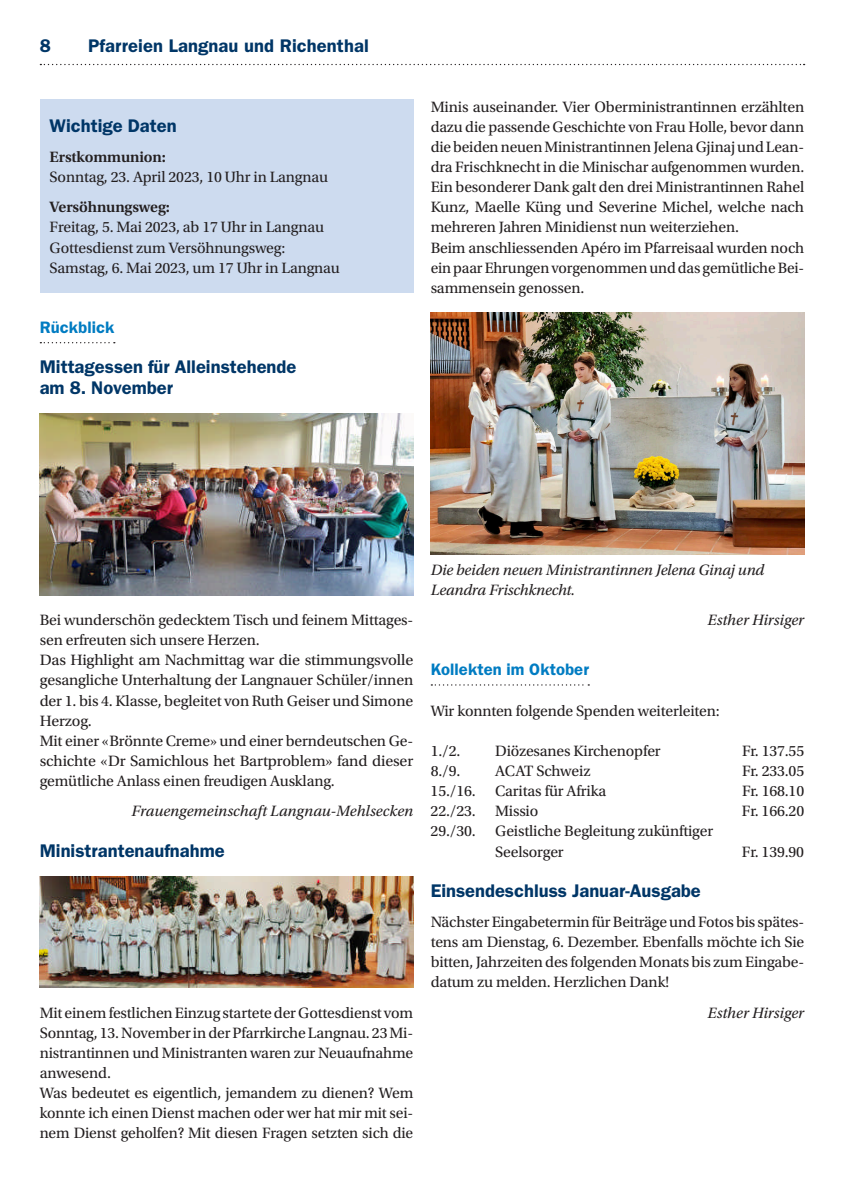
<style>
.page{position:relative;width:844px;height:1191px;background:#fff}
.page>*{position:absolute;margin:0;border:0;box-sizing:border-box;transform-origin:0 0}
.t1{font:600 18.38px/20.1px "ITC Franklin Gothic Std";color:#003667}
.t2{font:600 16.62px "ITC Franklin Gothic Std";letter-spacing:.005em;color:#007cc2}
.t3{font:15.75px/20.1px "Utopia Std";letter-spacing:-.01em;color:#231f20}
.t4{font:italic 15.75px/20.1px "Utopia Std";letter-spacing:-.005em;color:#231f20}
.t5{font:600 15.75px "Utopia Std";letter-spacing:-.01em;color:#231f20}
</style>
<div class="page">
<svg style="left:40px;top:64px;width:764px;height:1px"></svg>
<svg style="left:431px;top:684px;width:158px;height:1px"></svg>
<svg style="left:40px;top:342px;width:75px;height:1px"></svg>
<div style="left:40px;top:99px;width:373px;height:194px;background:#cddbef"></div>
<img style="left:40px;top:876px;width:373px;height:111px">
<img style="left:430px;top:313px;width:374px;height:241px">
<img style="left:40px;top:413px;width:373px;height:182px">
<p class="t1" style="left:40px;top:36px;width:13px">8</p>
<p class="t1" style="left:88px;top:36px;width:282px">Pfarreien Langnau und Richenthal</p>
<p class="t1" style="left:50px;top:115px;width:128px">Wichtige Daten</p>
<p class="t5" style="left:50px;top:148px;width:118px">Erstkommunion:</p>
<p class="t3" style="left:50px;top:167px;width:280px">Sonntag, 23. April 2023, 10 Uhr in Langnau</p>
<p class="t5" style="left:50px;top:198px;width:122px">Versöhnungsweg:</p>
<p class="t3" style="left:50px;top:217px;width:291px">Freitag, 5. Mai 2023, ab 17 Uhr in Langnau<br>Gottesdienst zum Versöhnungsweg:<br>Samstag, 6. Mai 2023, um 17 Uhr in Langnau</p>
<p class="t2" style="left:40px;top:317px;width:76px">Rückblick</p>
<p class="t1" style="left:40px;top:357px;width:258px">Mittagessen für Alleinstehende am 8. November</p>
<p class="t3" style="left:430px;top:97px;width:375px">Minis auseinander. Vier Oberministrantinnen erzählten dazu die passende Geschichte von Frau Holle, bevor dann die beiden neuen Ministrantinnen Jelena Gjinaj und Lean&shy;dra Frischknecht in die Minischar aufgenommen wurden.<br>Ein besonderer Dank galt den drei Ministrantinnen Rahel Kunz, Maelle Küng und Severine Michel, welche nach mehreren Jahren Minidienst nun weiterziehen.<br>Beim anschliessenden Apéro im Pfarreisaal wurden noch ein paar Ehrungen vorgenommen und das gemütliche Bei&shy;sammensein genossen.</p>
<p class="t3" style="left:40px;top:610px;width:375px">Bei wunderschön gedecktem Tisch und feinem Mittages&shy;sen erfreuten sich unsere Herzen.<br>Das Highlight am Nachmittag war die stimmungsvolle gesangliche Unterhaltung der Langnauer Schüler/innen der 1. bis 4. Klasse, begleitet von Ruth Geiser und Simone Herzog.<br>Mit einer «Brönnte Creme» und einer berndeutschen Ge&shy;schichte «Dr Samichlous het Bartproblem» fand dieser gemütliche Anlass einen freudigen Ausklang.</p>
<p class="t4" style="left:131px;top:801px;width:283px">Frauengemeinschaft Langnau-Mehlsecken</p>
<p class="t1" style="left:40px;top:840px;width:186px">Ministrantenaufnahme</p>
<p class="t3" style="left:40px;top:1002px;width:375px">Mit einem festlichen Einzug startete der Gottesdienst vom Sonntag, 13. November in der Pfarrkirche Langnau. 23 Mi&shy;nistrantinnen und Ministranten waren zur Neuaufnahme anwesend.<br>Was bedeutet es eigentlich, jemandem zu dienen? Wem konnte ich einen Dienst machen oder wer hat mir mit sei&shy;nem Dienst geholfen? Mit diesen Fragen setzten sich die</p>
<p class="t4" style="left:430px;top:560px;width:335px">Die beiden neuen Ministrantinnen Jelena Ginaj und<br>Leandra Frischknecht.</p>
<p class="t4" style="left:707px;top:610px;width:98px">Esther Hirsiger</p>
<p class="t2" style="left:430px;top:660px;width:160px">Kollekten im Oktober</p>
<p class="t3" style="left:430px;top:700px;width:290px">Wir konnten folgende Spenden weiterleiten:</p>
<p class="t3" style="left:430px;top:741px;width:31px">1./2.</p>
<p class="t3" style="left:495px;top:741px;width:167px">Diözesanes Kirchenopfer</p>
<p class="t3" style="left:741px;top:741px;width:64px">Fr. 137.55</p>
<p class="t3" style="left:430px;top:761px;width:31px">8./9.</p>
<p class="t3" style="left:495px;top:761px;width:97px">ACAT Schweiz</p>
<p class="t3" style="left:741px;top:761px;width:64px">Fr. 233.05</p>
<p class="t3" style="left:430px;top:781px;width:177px">15./16. Caritas für Afrika</p>
<p class="t3" style="left:741px;top:781px;width:64px">Fr. 168.10</p>
<p class="t3" style="left:430px;top:801px;width:109px">22./23. Missio</p>
<p class="t3" style="left:741px;top:801px;width:64px">Fr. 166.20</p>
<p class="t3" style="left:495px;top:821px;width:219px;text-indent:-64px">29./30. Geistliche Begleitung zukünftiger<br>Seelsorger</p>
<p class="t3" style="left:741px;top:841px;width:64px">Fr. 139.90</p>
<p class="t1" style="left:430px;top:880px;width:271px">Einsendeschluss Januar-Ausgabe</p>
<p class="t3" style="left:430px;top:912px;width:375px;text-align:justify">Nächster Eingabetermin für Beiträge und Fotos bis spätes&shy;tens am Dienstag, 6. Dezember. Ebenfalls möchte ich Sie bitten, Jahrzeiten des folgenden Monats bis zum Eingabe&shy;datum zu melden. Herzlichen Dank!</p>
<p class="t4" style="left:707px;top:1002px;width:98px">Esther Hirsiger</p>
</div>
